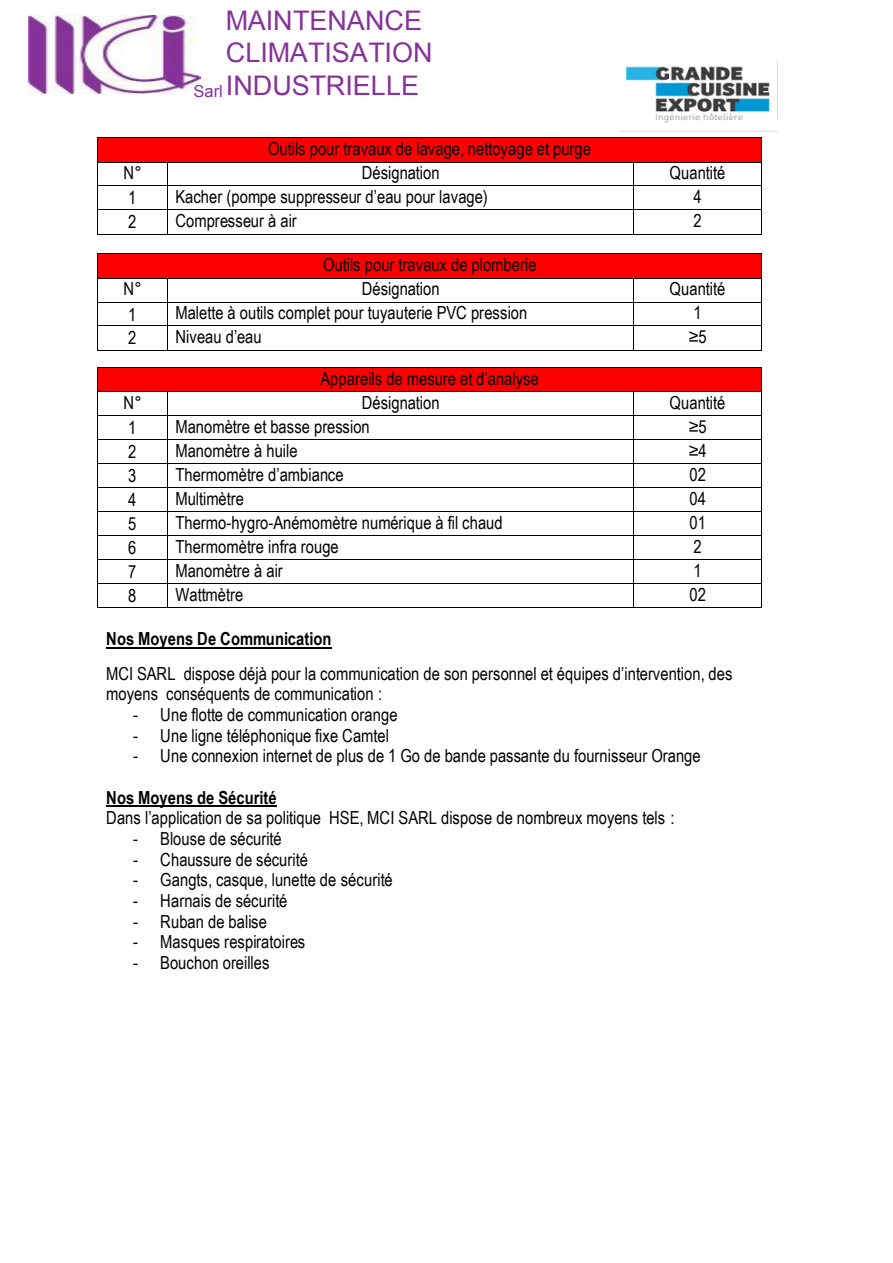
<style>
.page{position:relative;width:893px;height:1263px;background:#fff}
.page>*{position:absolute;margin:0;border:0;box-sizing:border-box;transform-origin:0 0}
.t1{font:27px "Arial";color:#863299}
.t2{font:18px/20.5px "Arial Narrow";letter-spacing:.005em;color:#000}
.t3{font:700 18px "Arial Narrow";color:#000}
.s1{font-size:16.5px}
</style>
<div class="page">
<img style="left:28px;top:16px;width:173px;height:77px">
<img style="left:620px;top:66px;width:157px;height:66px">
<div style="left:193px;top:83px;width:30px;height:17px;background:#fff"></div>
<hr style="left:106px;top:647px;width:226px;height:2px;background:#000">
<hr style="left:106px;top:806px;width:171px;height:1px;background:#000">
<div style="left:99px;top:138px;width:662px;height:24px;background:#f00"></div>
<hr style="left:98px;top:138px;width:663px;height:1px;background:#000">
<hr style="left:98px;top:162px;width:69px;height:1px;background:#000">
<hr style="left:167px;top:162px;width:466px;height:1px;background:#000">
<hr style="left:634px;top:162px;width:127px;height:1px;background:#000">
<hr style="left:98px;top:185px;width:69px;height:1px;background:#000">
<hr style="left:167px;top:185px;width:466px;height:1px;background:#000">
<hr style="left:634px;top:185px;width:127px;height:1px;background:#000">
<hr style="left:98px;top:210px;width:69px;height:1px;background:#000">
<hr style="left:167px;top:210px;width:466px;height:1px;background:#000">
<hr style="left:634px;top:210px;width:127px;height:1px;background:#000">
<svg style="left:98px;top:138px;width:1px;height:73px"></svg>
<hr style="left:98px;top:234px;width:69px;height:1px;background:#000">
<svg style="left:167px;top:163px;width:1px;height:71px"></svg>
<hr style="left:167px;top:234px;width:466px;height:1px;background:#000">
<svg style="left:633px;top:162px;width:1px;height:73px"></svg>
<hr style="left:634px;top:234px;width:127px;height:1px;background:#000">
<svg style="left:761px;top:138px;width:1px;height:97px"></svg>
<div style="left:99px;top:255px;width:662px;height:23px;background:#f00"></div>
<hr style="left:98px;top:254px;width:663px;height:1px;background:#000">
<hr style="left:98px;top:278px;width:69px;height:1px;background:#000">
<hr style="left:167px;top:278px;width:466px;height:1px;background:#000">
<hr style="left:634px;top:278px;width:127px;height:1px;background:#000">
<hr style="left:98px;top:302px;width:69px;height:1px;background:#000">
<hr style="left:167px;top:302px;width:466px;height:1px;background:#000">
<hr style="left:634px;top:302px;width:127px;height:1px;background:#000">
<hr style="left:98px;top:326px;width:69px;height:1px;background:#000">
<hr style="left:167px;top:326px;width:466px;height:1px;background:#000">
<hr style="left:634px;top:326px;width:127px;height:1px;background:#000">
<svg style="left:98px;top:254px;width:1px;height:73px"></svg>
<hr style="left:98px;top:350px;width:69px;height:1px;background:#000">
<svg style="left:167px;top:279px;width:1px;height:71px"></svg>
<hr style="left:167px;top:350px;width:466px;height:1px;background:#000">
<svg style="left:633px;top:278px;width:1px;height:73px"></svg>
<hr style="left:634px;top:350px;width:127px;height:1px;background:#000">
<svg style="left:761px;top:254px;width:1px;height:97px"></svg>
<div style="left:99px;top:368px;width:662px;height:23px;background:#f00"></div>
<hr style="left:98px;top:367px;width:663px;height:1px;background:#000">
<hr style="left:98px;top:391px;width:69px;height:1px;background:#000">
<hr style="left:167px;top:391px;width:466px;height:1px;background:#000">
<hr style="left:634px;top:391px;width:127px;height:1px;background:#000">
<hr style="left:98px;top:415px;width:69px;height:1px;background:#000">
<hr style="left:167px;top:415px;width:466px;height:1px;background:#000">
<hr style="left:634px;top:415px;width:127px;height:1px;background:#000">
<hr style="left:98px;top:439px;width:69px;height:1px;background:#000">
<hr style="left:167px;top:439px;width:466px;height:1px;background:#000">
<hr style="left:634px;top:439px;width:127px;height:1px;background:#000">
<hr style="left:98px;top:463px;width:69px;height:1px;background:#000">
<hr style="left:167px;top:463px;width:466px;height:1px;background:#000">
<hr style="left:634px;top:463px;width:127px;height:1px;background:#000">
<hr style="left:98px;top:487px;width:69px;height:1px;background:#000">
<hr style="left:167px;top:487px;width:466px;height:1px;background:#000">
<hr style="left:634px;top:487px;width:127px;height:1px;background:#000">
<hr style="left:98px;top:511px;width:69px;height:1px;background:#000">
<hr style="left:167px;top:511px;width:466px;height:1px;background:#000">
<hr style="left:634px;top:511px;width:127px;height:1px;background:#000">
<hr style="left:98px;top:535px;width:69px;height:1px;background:#000">
<hr style="left:167px;top:535px;width:466px;height:1px;background:#000">
<hr style="left:634px;top:535px;width:127px;height:1px;background:#000">
<hr style="left:98px;top:559px;width:69px;height:1px;background:#000">
<hr style="left:167px;top:559px;width:466px;height:1px;background:#000">
<hr style="left:634px;top:559px;width:127px;height:1px;background:#000">
<hr style="left:98px;top:583px;width:69px;height:1px;background:#000">
<hr style="left:167px;top:583px;width:466px;height:1px;background:#000">
<hr style="left:634px;top:583px;width:127px;height:1px;background:#000">
<svg style="left:98px;top:368px;width:1px;height:23px"></svg>
<hr style="left:98px;top:607px;width:69px;height:1px;background:#000">
<svg style="left:167px;top:392px;width:1px;height:215px"></svg>
<hr style="left:167px;top:607px;width:466px;height:1px;background:#000">
<svg style="left:633px;top:391px;width:1px;height:217px"></svg>
<hr style="left:634px;top:607px;width:127px;height:1px;background:#000">
<svg style="left:761px;top:367px;width:1px;height:241px"></svg>
<h1 class="t1" style="left:226px;top:2px;width:198px">MAINTENANCE</h1>
<h1 class="t1" style="left:226px;top:35px;width:208px">CLIMATISATION</h1>
<h1 class="t1" style="left:193px;top:68px;width:227px"><span class="s1">Sarl</span> INDUSTRIELLE</h1>
<p class="t2" style="left:268px;top:138px;width:325px">Outils pour travaux de lavage, nettoyage et purge</p>
<p class="t2" style="left:124px;top:162px;width:19px">N°</p>
<p class="t2" style="left:362px;top:162px;width:79px">Désignation</p>
<p class="t2" style="left:669px;top:162px;width:57px">Quantité</p>
<p class="t2" style="left:128px;top:187px;width:10px">1</p>
<p class="t2" style="left:175px;top:185px;width:314px">Kacher (pompe suppresseur d’eau pour lavage)</p>
<p class="t2" style="left:693px;top:185px;width:10px">4</p>
<p class="t2" style="left:128px;top:211px;width:10px">2</p>
<p class="t2" style="left:175px;top:210px;width:123px">Compresseur à air</p>
<p class="t2" style="left:693px;top:210px;width:10px">2</p>
<p class="t2" style="left:323px;top:254px;width:215px">Outils pour travaux de plomberie</p>
<p class="t2" style="left:124px;top:278px;width:19px">N°</p>
<p class="t2" style="left:362px;top:278px;width:79px">Désignation</p>
<p class="t2" style="left:669px;top:278px;width:57px">Quantité</p>
<p class="t2" style="left:128px;top:303px;width:10px">1</p>
<p class="t2" style="left:175px;top:302px;width:353px">Malette à outils complet pour tuyauterie PVC pression</p>
<p class="t2" style="left:693px;top:302px;width:10px">1</p>
<p class="t2" style="left:128px;top:327px;width:10px">2</p>
<p class="t2" style="left:175px;top:326px;width:88px">Niveau d’eau</p>
<p class="t2" style="left:689px;top:326px;width:19px">≥5</p>
<p class="t2" style="left:321px;top:367px;width:220px">Appareils de mesure et d’analyse</p>
<p class="t2" style="left:124px;top:391px;width:19px">N°</p>
<p class="t2" style="left:362px;top:391px;width:79px">Désignation</p>
<p class="t2" style="left:669px;top:391px;width:57px">Quantité</p>
<p class="t2" style="left:128px;top:417px;width:10px">1</p>
<p class="t2" style="left:175px;top:415px;width:196px">Manomètre et basse pression</p>
<p class="t2" style="left:689px;top:415px;width:19px">≥5</p>
<p class="t2" style="left:128px;top:441px;width:10px">2</p>
<p class="t2" style="left:175px;top:439px;width:124px">Manomètre à huile</p>
<p class="t2" style="left:689px;top:439px;width:19px">≥4</p>
<p class="t2" style="left:128px;top:465px;width:10px">3</p>
<p class="t2" style="left:175px;top:463px;width:170px">Thermomètre d’ambiance</p>
<p class="t2" style="left:689px;top:463px;width:18px">02</p>
<p class="t2" style="left:128px;top:489px;width:10px">4</p>
<p class="t2" style="left:175px;top:487px;width:70px">Multimètre</p>
<p class="t2" style="left:689px;top:487px;width:18px">04</p>
<p class="t2" style="left:128px;top:513px;width:10px">5</p>
<p class="t2" style="left:175px;top:511px;width:329px">Thermo-hygro-Anémomètre numérique à fil chaud</p>
<p class="t2" style="left:689px;top:511px;width:18px">01</p>
<p class="t2" style="left:128px;top:537px;width:10px">6</p>
<p class="t2" style="left:175px;top:535px;width:165px">Thermomètre infra rouge</p>
<p class="t2" style="left:693px;top:535px;width:10px">2</p>
<p class="t2" style="left:128px;top:561px;width:10px">7</p>
<p class="t2" style="left:175px;top:559px;width:109px">Manomètre à air</p>
<p class="t2" style="left:693px;top:559px;width:10px">1</p>
<p class="t2" style="left:128px;top:585px;width:10px">8</p>
<p class="t2" style="left:175px;top:583px;width:69px">Wattmètre</p>
<p class="t2" style="left:689px;top:583px;width:18px">02</p>
<p class="t3" style="left:106px;top:625px;width:227px">Nos Moyens De Communication</p>
<p class="t2" style="left:106px;top:663px;width:628px">MCI SARL dispose déjà pour la communication de son personnel et équipes d’intervention, des moyens conséquents de communication :</p>
<p class="t2" style="left:133px;top:704px;width:266px">- Une flotte de communication orange</p>
<p class="t2" style="left:133px;top:725px;width:257px">- Une ligne téléphonique fixe Camtel</p>
<p class="t2" style="left:133px;top:745px;width:569px">- Une connexion internet de plus de 1 Go de bande passante du fournisseur Orange</p>
<p class="t3" style="left:106px;top:784px;width:172px">Nos Moyens de Sécurité</p>
<p class="t2" style="left:106px;top:807px;width:570px">Dans l’application de sa politique HSE, MCI SARL dispose de nombreux moyens tels :</p>
<p class="t2" style="left:133px;top:828px;width:150px">- Blouse de sécurité</p>
<p class="t2" style="left:133px;top:848px;width:176px">- Chaussure de sécurité</p>
<p class="t2" style="left:133px;top:869px;width:261px">- Gangts, casque, lunette de sécurité</p>
<p class="t2" style="left:133px;top:890px;width:156px">- Harnais de sécurité</p>
<p class="t2" style="left:133px;top:910px;width:135px">- Ruban de balise</p>
<p class="t2" style="left:133px;top:931px;width:174px">- Masques respiratoires</p>
<p class="t2" style="left:133px;top:952px;width:138px">- Bouchon oreilles</p>
</div>
